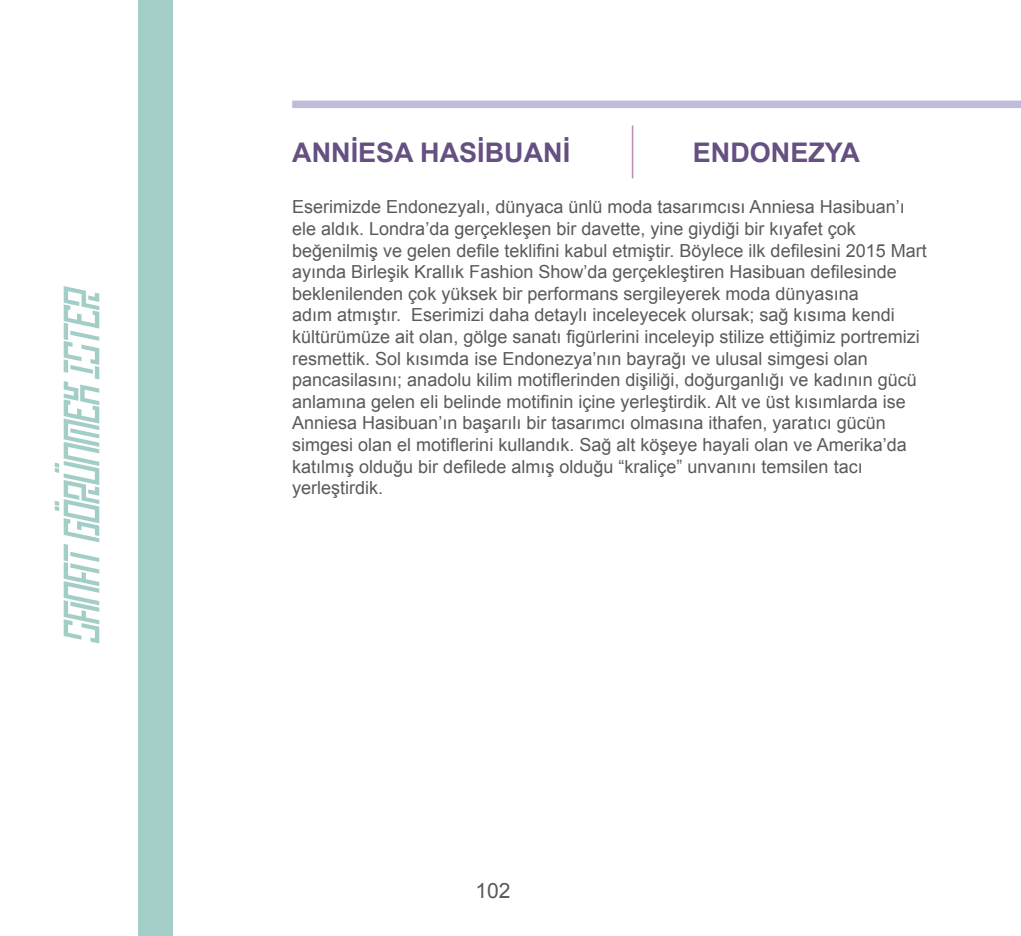
<style>
.page{position:relative;width:1021px;height:936px;background:#fff}
.page>*{position:absolute;margin:0;border:0;box-sizing:border-box;transform-origin:0 0}
.t1{font:700 27px "Arial";color:#655081}
.t2{font:21px "Arial";color:#5a5a5a}
.t3{font:18px/21.6px "Arial";color:#5a5a5a}
</style>
<div class="page">
<div style="left:139px;top:0;width:34px;height:935px;background:#a3cec8"></div>
<svg style="left:55px;top:286px;width:44px;height:357px"></svg>
<hr style="left:631px;top:125px;width:2px;height:53px;background:#bb8cae">
<div style="left:292px;top:101px;width:728px;height:7px;background:#c1bad9"></div>
<h1 class="t1" style="left:292px;top:135px;width:280px">ANNİESA HASİBUANİ</h1>
<h1 class="t1" style="left:693px;top:135px;width:169px">ENDONEZYA</h1>
<p class="t3" style="left:292px;top:196px;width:636px">Eserimizde Endonezyalı, dünyaca ünlü moda tasarımcısı Anniesa Hasibuan’ı ele aldık. Londra’da gerçekleşen bir davette, yine giydiği bir kıyafet çok beğenilmiş ve gelen defile teklifini kabul etmiştir. Böylece ilk defilesini 2015 Mart ayında Birleşik Krallık Fashion Show’da gerçekleştiren Hasibuan defilesinde beklenilenden çok yüksek bir performans sergileyerek moda dünyasına<br>adım atmıştır. Eserimizi daha detaylı inceleyecek olursak; sağ kısıma kendi kültürümüze ait olan, gölge sanatı figürlerini inceleyip stilize ettiğimiz portremizi resmettik. Sol kısımda ise Endonezya’nın bayrağı ve ulusal simgesi olan pancasilasını; anadolu kilim motiflerinden dişiliği, doğurganlığı ve kadının gücü anlamına gelen eli belinde motifinin içine yerleştirdik. Alt ve üst kısımlarda ise Anniesa Hasibuan’ın başarılı bir tasarımcı olmasına ithafen, yaratıcı gücün simgesi olan el motiflerini kullandık. Sağ alt köşeye hayali olan ve Amerika’da katılmış olduğu bir defilede almış olduğu “kraliçe” unvanını temsilen tacı yerleştirdik.</p>
<p class="t2" style="left:475px;top:876px;width:37px">102</p>
</div>
